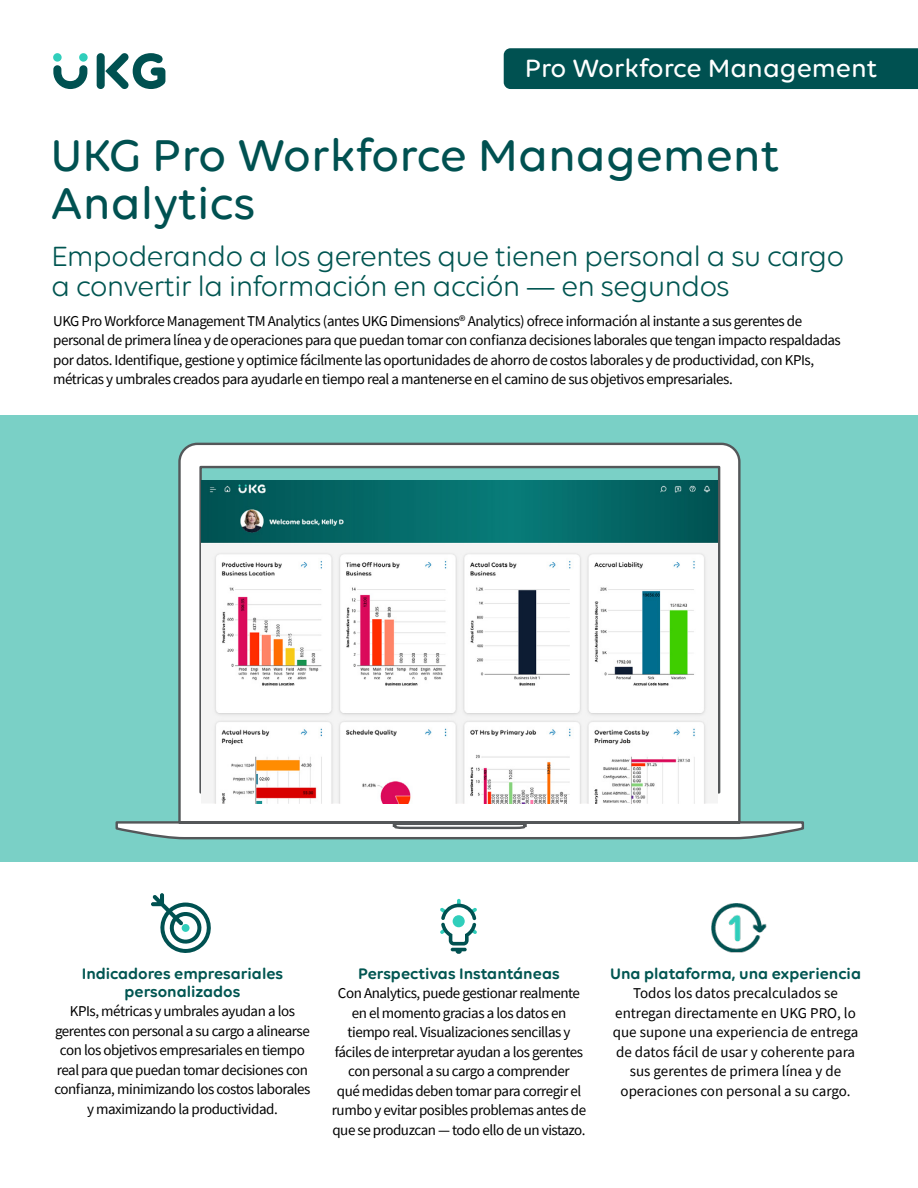
<style>
.page{position:relative;width:918px;height:1188px;background:#fff}
.page>*{position:absolute;margin:0;border:0;box-sizing:border-box;transform-origin:0 0}
.t1{font:500 48px/48px "Volte Rounded";color:#005151}
.t2{font:30px/30px "Volte Rounded";letter-spacing:-.03em;color:#005551}
.t3{font:500 27px "Volte Rounded";color:#fff}
.t4{font:600 16.5px/18px "Volte Rounded";color:#005551;text-align:center}
.t5{font:15px/19.5px "Source Sans Pro";letter-spacing:-.03em;color:#000;text-align:center}
.t6{font:15px/19.5px "Source Sans Pro";color:#000;text-align:center}
</style>
<div class="page">
<div style="left:0;top:416px;width:918px;height:446px;background:#7ad0c6"></div>
<div style="left:97px;top:53px;width:8px;height:36px;background:#005151;border-radius:4px"></div>
<svg style="left:105px;top:53px;width:60px;height:36px"></svg>
<div style="left:53px;top:53px;width:9px;height:9px;background:#30cebb;border-radius:50%"></div>
<div style="left:79px;top:53px;width:9px;height:9px;background:#30cebb;border-radius:50%"></div>
<svg style="left:53px;top:65px;width:34px;height:24px"></svg>
<svg style="left:151px;top:893px;width:60px;height:60px"></svg>
<div style="left:182px;top:924px;width:8px;height:8px;background:#30cebb;border-radius:50%"></div>
<img style="left:712px;top:903px;width:55px;height:50px">
<svg style="left:440px;top:899px;width:37px;height:55px"></svg>
<svg style="left:115px;top:442px;width:689px;height:398px"></svg>
<img style="left:201px;top:480px;width:517px;height:323px">
<div style="left:504px;top:48px;width:414px;height:41px;background:#005151"></div>
<h3 class="t3" style="left:525px;top:53px;width:354px">Pro Workforce Management</h3>
<h1 class="t1" style="left:50px;top:130px;width:731px">UKG Pro Workforce Management<br>Analytics</h1>
<h2 class="t2" style="left:51px;top:241px;width:795px">Empoderando a los gerentes que tienen personal a su cargo a convertir la información en acción — en segundos</h2>
<p class="t5" style="left:53px;top:311px;width:789px;text-align:left">UKG Pro Workforce Management TM Analytics (antes UKG Dimensions® Analytics) ofrece información al instante a sus gerentes de personal de primera línea y de operaciones para que puedan tomar con confianza decisiones laborales que tengan impacto respaldadas por datos. Identifique, gestione y optimice fácilmente las oportunidades de ahorro de costos laborales y de productividad, con KPIs, métricas y umbrales creados para ayudarle en tiempo real a mantenerse en el camino de sus objetivos empresariales.</p>
<p class="t4" style="left:82px;top:964px;width:203px">Indicadores empresariales personalizados</p>
<p class="t5" style="left:54px;top:1001px;width:258px">KPIs, métricas y umbrales ayudan a los gerentes con personal a su cargo a alinearse con los objetivos empresariales en tiempo real para que puedan tomar decisiones con confianza, minimizando los costos laborales y maximizando la productividad.</p>
<p class="t4" style="left:358px;top:964px;width:203px">Perspectivas Instantáneas</p>
<p class="t5" style="left:332px;top:983px;width:256px">Con Analytics, puede gestionar realmente en el momento gracias a los datos en tiempo real. Visualizaciones sencillas y fáciles de interpretar ayudan a los gerentes con personal a su cargo a comprender<br>qué medidas deben tomar para corregir el rumbo y evitar posibles problemas antes de que se produzcan — todo ello de un vistazo.</p>
<p class="t4" style="left:610px;top:964px;width:253px">Una plataforma, una experiencia</p>
<p class="t6" style="left:613px;top:983px;width:247px">Todos los datos precalculados se entregan directamente en UKG PRO, lo que supone una experiencia de entrega de datos fácil de usar y coherente para sus gerentes de primera línea y de operaciones con personal a su cargo.</p>
</div>
